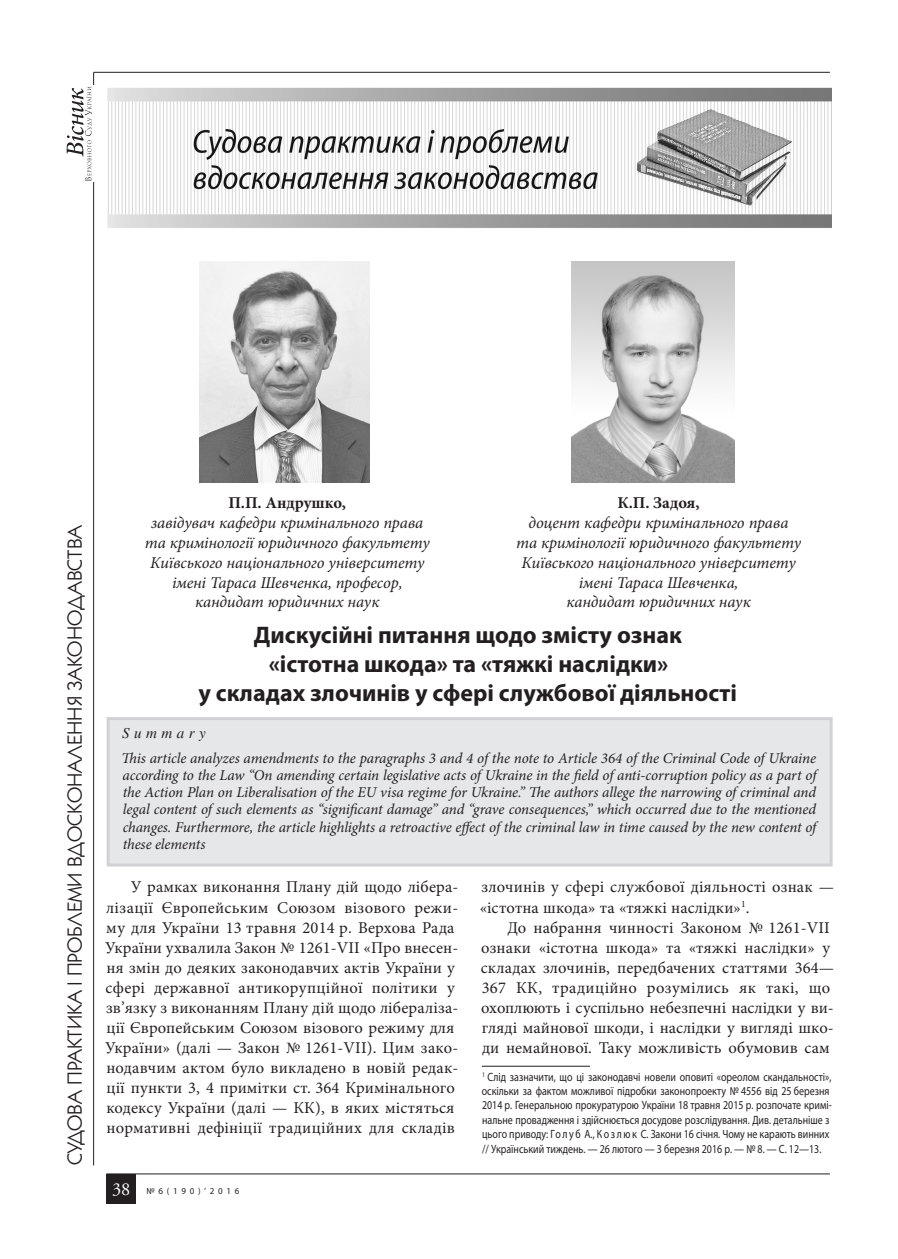
<style>
.page{position:relative;width:898px;height:1259px;background:#fff}
.page>*{position:absolute;margin:0;border:0;box-sizing:border-box;transform-origin:0 0}
.t1{font:700 24px/29.1px "Myriad Pro";color:#231f20;text-align:center}
.t2{font:20.7px "Kabel C";color:#231f20}
.t3{font:18.3px "Adobe Garamond Pro";color:#fff}
.t4{font:16.5px/20.1px "Minion Pro";letter-spacing:.01em;color:#231f20}
.t5{font:italic 16.5px/19.8px "Minion Pro";letter-spacing:-.005em;color:#231f20;text-align:center}
.t6{font:700 16.5px "Minion Pro";letter-spacing:-.005em;color:#231f20}
.t7{font:italic 15px/17.2px "Minion Pro";letter-spacing:-.01em;color:#231f20;text-align:justify}
.t8{font:italic 15px "Times";letter-spacing:.3em;color:#231f20}
.t9{font:12px/14.4px "Myriad Pro";color:#231f20;scale:.83 1}
.t10{font:9px "Myriad Pro";letter-spacing:.41em;color:#231f20}
</style>
<div class="page">
<hr style="left:94px;top:72px;width:735px;height:1px;background:#231f20">
<hr style="left:93px;top:72px;width:1px;height:1093px;background:#231f20">
<hr style="left:106px;top:1173px;width:723px;height:1px;background:#231f20">
<div style="left:106px;top:1174px;width:30px;height:29px;background:#231f20"></div>
<div style="left:84px;top:85px;width:12px;height:97px;background:#fff"></div>
<svg style="left:67px;top:86px;width:25px;height:95px"></svg>
<hr style="left:481px;top:1066px;width:108px;height:1px;background:#231f20">
<img style="left:108px;top:87px;width:723px;height:141px">
<img style="left:199px;top:261px;width:170px;height:221px">
<img style="left:571px;top:261px;width:163px;height:221px">
<div style="left:108px;top:718px;width:722px;height:147px;background:#e6e7e9"></div>
<div style="left:107px;top:717px;width:725px;height:149px;border:3px solid #d1d2d4"></div>
<p class="t2" style="left:63px;top:1165px;width:642px;rotate:-90deg">Судова практика і проблеми вдосконалення законодавства</p>
<p class="t6" style="left:228px;top:491px;width:119px">П.П. Андрушко,</p>
<p class="t5" style="left:145px;top:513px;width:286px">завідувач кафедри кримінального права та кримінології юридичного факультету Київського національного університету імені Тараса Шевченка, професор, кандидат юридичних наук</p>
<p class="t6" style="left:617px;top:491px;width:84px">К.П. Задоя,</p>
<p class="t5" style="left:516px;top:513px;width:286px">доцент кафедри кримінального права та кримінології юридичного факультету Київського національного університету імені Тараса Шевченка,<br>кандидат юридичних наук</p>
<h1 class="t1" style="left:198px;top:619px;width:540px">Дискусійні питання щодо змісту ознак<br>«істотна шкода» та «тяжкі наслідки»<br>у складах злочинів у сфері службової діяльності</h1>
<p class="t8" style="left:122px;top:724px;width:85px">Summary</p>
<p class="t7" style="left:121px;top:749px;width:696px">This article analyzes amendments to the paragraphs 3 and 4 of the note to Article 364 of the Criminal Code of Ukraine according to the Law “On amending certain legislative acts of Ukraine in the field of anti-corruption policy as a part of the Action Plan on Liberalisation of the EU visa regime for Ukraine.” The authors allege the narrowing of criminal and legal content of such elements as “significant damage” and “grave consequences,” which occurred due to the mentioned changes. Furthermore, the article highlights a retroactive effect of the criminal law in time caused by the new content of these elements</p>
<p class="t4" style="left:105px;top:877px;width:354px;text-indent:26px">У рамках виконання Плану дій щодо лібера&shy;лізації Європейським Союзом візового режи&shy;му для України 13 травня 2014 р. Верхова Рада України ухвалила Закон № 1261‑VII «Про внесен&shy;ня змін до деяких законодавчих актів України у сфері державної антикорупційної політики у зв’язку з виконанням Плану дій щодо лібераліза&shy;ції Європейським Союзом візового режиму для України» (далі — Закон № 1261‑VII). Цим зако&shy;нодавчим актом було викладено в новій редак&shy;ції пункти 3, 4 примітки ст. 364 Кримінального кодексу України (далі — КК), в яких містяться нормативні дефініції традиційних для складів</p>
<p class="t4" style="left:479px;top:877px;width:356px">злочинів у сфері службової діяльності ознак — «істотна шкода» та «тяжкі наслідки»<sup>1</sup>.</p>
<p class="t4" style="left:480px;top:917px;width:354px;text-indent:26px">До набрання чинності Законом № 1261‑VII ознаки «істотна шкода» та «тяжкі наслідки» у складах злочинів, передбачених статтями 364— 367 КК, традиційно розумілись як такі, що охоплюють і суспільно небезпечні наслідки у ви&shy;гляді майнової шкоди, і наслідки у вигляді шко&shy;ди немайнової. Таку можливість обумовив сам</p>
<p class="t9" style="left:481px;top:1069px;width:423px"><sup>1</sup> Слід зазначити, що ці законодавчі новели оповиті «ореолом скандальності», оскільки за фактом можливої підробки законопроекту № 4556 від 25 березня 2014 р. Генеральною прокуратурою України 18 травня 2015 р. розпочате кримі&shy;нальне провадження і здійснюється досудове розслідування. Див. детальніше з цього приводу: Го л у б А., К о з л ю к С. Закони 16 січня. Чому не карають винних // Український тиждень. — 26 лютого — 3 березня 2016 р. — № 8. — С. 12—13.</p>
<p class="t3" style="left:112px;top:1178px;width:20px">38</p>
<p class="t10" style="left:146px;top:1185px;width:94px">№6(190)’2016</p>
</div>
